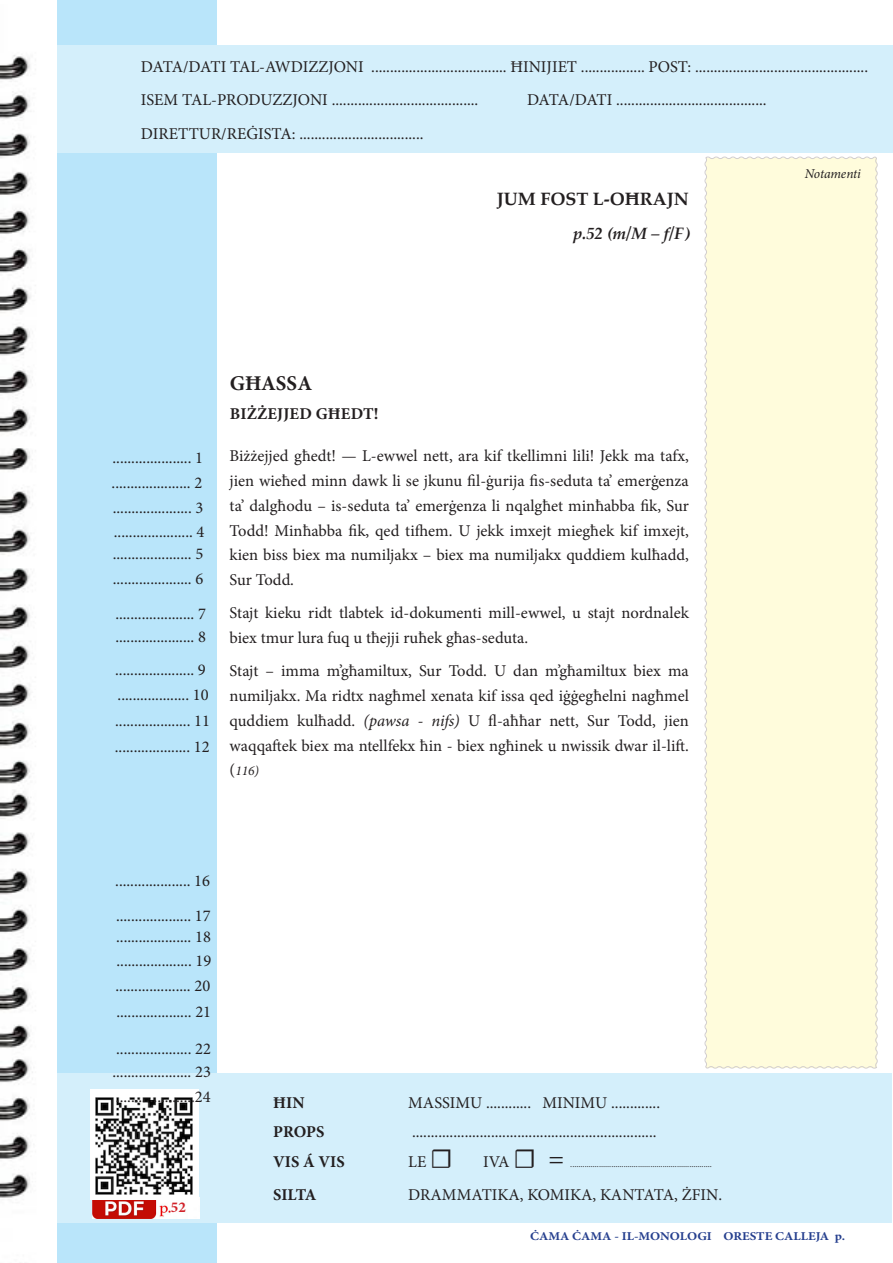
<style>
.page{position:relative;width:893px;height:1263px;background:#fff}
.page>*{position:absolute;margin:0;border:0;box-sizing:border-box;transform-origin:0 0}
.t1{font:700 21px "Minion Pro";letter-spacing:.01em;color:#231f20}
.t2{font:700 18px "Palatino";color:#231f20}
.t3{font:16.5px/24.8px "Minion Pro";color:#231f20}
.t4{font:16.5px "Minion Pro";letter-spacing:-.05em;color:#231f20}
.t5{font:700 16.5px "Minion Pro";color:#231f20}
.t6{font:italic 700 16.5px "Palatino";color:#231f20}
.t7{font:700 15px "Minion Pro";color:#d1232a}
.t8{font:italic 13.5px "Minion Pro";letter-spacing:-.01em;color:#231f20}
.t9{font:700 12px "Minion Pro";color:#253f8e;scale:1.1 1}
.t10{font:9px "Minion Pro";color:#231f20}
.s1{font-style:italic}
.s2{font-style:normal;font-size:16.5px}
.s3{font-size:27px}
</style>
<div class="page">
<img style="left:0;top:55px;width:33px;height:1143px">
<div style="left:57px;top:0;width:160px;height:1263px;background:#b9e5fa"></div>
<div style="left:57px;top:1073px;width:834px;height:149px;background:#d4effb"></div>
<div style="left:57px;top:46px;width:836px;height:107px;background:#d4effb"></div>
<div style="left:704px;top:156px;width:174px;height:913px;background:#fffcdc"></div>
<img style="left:91px;top:1198px;width:108px;height:20px">
<svg style="left:90px;top:1089px;width:110px;height:109px"></svg>
<img style="left:91px;top:1093px;width:106px;height:106px">
<p class="t3" style="left:141px;top:50px;width:729px;line-height:33.3px">DATA/DATI TAL-AWDIZZJONI .................................... ĦINIJIET ................. POST: ..............................................<br>ISEM TAL-PRODUZZJONI .......................................</p>
<p class="t4" style="left:527px;top:89px;width:241px">DATA/DATI ........................................</p>
<p class="t3" style="left:141px;top:121px;width:284px">DIRETTUR/REĠISTA: .................................</p>
<p class="t2" style="left:497px;top:184px;width:193px">JUM FOST L-OĦRAJN</p>
<p class="t6" style="left:573px;top:219px;width:117px">p.52 (m/M – f/F)</p>
<p class="t3" style="left:112px;top:445px;width:92px">..................... 1</p>
<p class="t3" style="left:113px;top:495px;width:92px">..................... 3</p>
<p class="t3" style="left:112px;top:470px;width:92px">..................... 2</p>
<p class="t3" style="left:114px;top:520px;width:92px">..................... 4</p>
<p class="t3" style="left:113px;top:566px;width:92px">..................... 6</p>
<p class="t3" style="left:113px;top:542px;width:92px">..................... 5</p>
<p class="t3" style="left:115px;top:601px;width:92px">..................... 7</p>
<p class="t3" style="left:115px;top:625px;width:92px">..................... 8</p>
<p class="t3" style="left:115px;top:657px;width:92px">..................... 9</p>
<p class="t3" style="left:118px;top:683px;width:93px">................... 10</p>
<p class="t3" style="left:115px;top:708px;width:96px">.................... 11</p>
<p class="t3" style="left:115px;top:734px;width:96px">.................... 12</p>
<p class="t1" style="left:230px;top:368px;width:84px">GĦASSA</p>
<p class="t5" style="left:230px;top:403px;width:150px">BIŻŻEJJED GĦEDT!</p>
<p class="t3" style="left:230px;top:444px;width:461px;text-align:justify">Biżżejjed għedt! — L-ewwel nett, ara kif tkellimni lili! Jekk ma tafx, jien wieħed minn dawk li se jkunu fil-ġurija fis-seduta ta’ emerġenza ta’ dalgħodu – is-seduta ta’ emerġenza li nqalgħet minħabba fik, Sur Todd! Minħabba fik, qed tifhem. U jekk imxejt miegħek kif imxejt, kien biss biex ma numiljakx – biex ma numiljakx quddiem kulħadd, Sur Todd.</p>
<p class="t3" style="left:230px;top:601px;width:461px">Stajt kieku ridt tlabtek id-dokumenti mill-ewwel, u stajt nordnalek biex tmur lura fuq u tħejji ruħek għas-seduta.</p>
<p class="t3" style="left:230px;top:659px;width:461px;text-align:justify">Stajt – imma m’għamiltux, Sur Todd. U dan m’għamiltux biex ma numiljakx. Ma ridtx nagħmel xenata kif issa qed iġġegħelni nagħmel quddiem kulħadd. <span class="s1">(pawsa - nifs)</span> U fl-aħħar nett, Sur Todd, jien waqqaftek biex ma ntellfekx ħin - biex ngħinek u nwissik dwar il-lift.</p>
<p class="t8" style="left:230px;top:762px;width:31px"><span class="s2">(</span>116)</p>
<p class="t3" style="left:115px;top:863px;width:97px;line-height:35.2px">.................... 16 .................... 17</p>
<p class="t3" style="left:116px;top:924px;width:96px">.................... 18</p>
<p class="t3" style="left:115px;top:973px;width:96px">.................... 20</p>
<p class="t3" style="left:117px;top:948px;width:96px">.................... 19</p>
<p class="t3" style="left:116px;top:999px;width:96px">.................... 21</p>
<p class="t3" style="left:112px;top:1036px;width:100px;line-height:24.2px;text-align:justify">.................... 22 ..................... 23 .....................24</p>
<p class="t7" style="left:171px;top:1197px;width:16px">52</p>
<p class="t5" style="left:273px;top:1090px;width:33px">ĦIN</p>
<p class="t3" style="left:408px;top:1090px;width:253px">MASSIMU ............ MINIMU .............</p>
<p class="t5" style="left:273px;top:1120px;width:53px">PROPS</p>
<p class="t3" style="left:412px;top:1119px;width:246px">.................................................................</p>
<p class="t5" style="left:273px;top:1150px;width:73px">VIS Á VIS</p>
<p class="t3" style="left:408px;top:1149px;width:46px">LE <span class="s3">☐</span></p>
<p class="t3" style="left:483px;top:1149px;width:83px">IVA <span class="s3">☐ =</span></p>
<p class="t10" style="left:570px;top:1157px;width:143px">.....................................................................</p>
<p class="t5" style="left:273px;top:1183px;width:45px">SILTA</p>
<p class="t3" style="left:408px;top:1182px;width:315px">DRAMMATIKA, KOMIKA, KANTATA, ŻFIN.</p>
<p class="t8" style="left:805px;top:165px;width:58px">Notamenti</p>
<p class="t9" style="left:530px;top:1227px;width:288px">ĊAMA ĊAMA - IL-MONOLOGI ORESTE CALLEJA p.</p>
</div>
